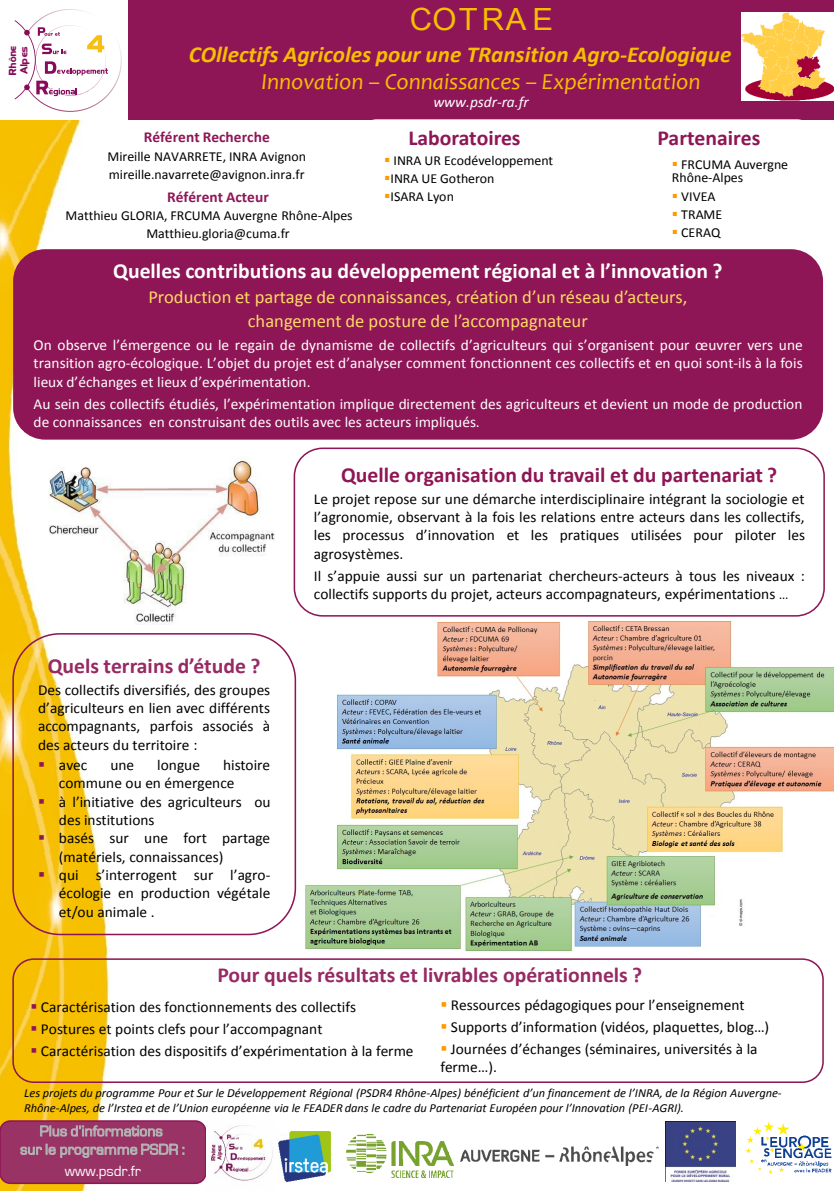
<style>
.page{position:relative;width:834px;height:1191px;background:#fff}
.page>*{position:absolute;margin:0;border:0;box-sizing:border-box;transform-origin:0 0}
.t1{font:30.59px "Arial";letter-spacing:.06em;color:#f6be02}
.t2{font:italic 700 22.89px "Calibri";color:#f6be02}
.t3{font:italic 22.89px "Candara";color:#f6be02}
.t4{font:700 21.42px "Calibri";color:#8f1656}
.t5{font:700 21.42px "Calibri";color:#972a64}
.t6{font:700 21.42px "Calibri";color:#fff}
.t7{font:18.3px/24.2px "Calibri";color:#ffd966;text-align:center}
.t8{font:15.22px "Calibri";color:#000}
.t9{font:15.19px/18.3px "Calibri";color:#000}
.t10{font:15.19px/18.3px "Calibri";color:#fff;text-align:justify}
.t11{font:700 15.19px "Calibri";color:#8f1656}
.t12{font:italic 15.19px "Calibri";letter-spacing:-.005em;color:#fff}
.t13{font:15.19px "Eurostile";color:#fff}
.t14{font:13.72px/18.1px "Calibri";color:#000}
.t15{font:italic 12.29px/14.7px "Calibri";letter-spacing:-.005em;color:#000}
.t16{font:9.24px/11.1px "Hancock Park Bold Laser";color:#880a5b}
.s1{color:#f90}
.s2{color:#8f1656}
.s3{font-family:"Eurostile"}
</style>
<div class="page">
<img style="left:305px;top:621px;width:528px;height:330px">
<img style="left:0;top:120px;width:110px;height:1071px">
<div style="left:128px;top:0;width:705px;height:119px;background:#8f1656"></div>
<img style="left:741px;top:13px;width:92px;height:88px">
<div style="left:12px;top:958px;width:811px;height:125px;border:2px solid #8f1656;border-radius:21px"></div>
<div style="left:293px;top:447px;width:531px;height:169px;border:2px solid #8f1656;border-radius:28px"></div>
<div style="left:13px;top:249px;width:809px;height:190px;background:#8f1656;border-radius:32px"></div>
<svg style="left:0;top:1120px;width:206px;height:64px;background:#9c416d"></svg>
<img style="left:49px;top:457px;width:226px;height:167px">
<img style="left:460px;top:1147px;width:198px;height:18px">
<img style="left:746px;top:1122px;width:86px;height:52px">
<div style="left:12px;top:633px;width:284px;height:302px;border:2px solid #8f1656;border-radius:47px"></div>
<img style="left:665px;top:1121px;width:70px;height:60px">
<img style="left:211px;top:1125px;width:62px;height:56px">
<img style="left:278px;top:1131px;width:53px;height:51px">
<img style="left:347px;top:1134px;width:106px;height:43px">
<svg style="left:14px;top:9px;width:108px;height:103px"></svg>
<p class="t16" style="left:8px;top:75px;width:31px;rotate:-90deg">Rhône<br>Alpes</p>
<h1 class="t1" style="left:410px;top:-1px;width:144px">COTRA E</h1>
<h2 class="t2" style="left:189px;top:40px;width:544px">COllectifs Agricoles pour une TRansition Agro-Ecologique</h2>
<h2 class="t3" style="left:261px;top:67px;width:440px">Innovation – Connaissances – Expérimentation</h2>
<p class="t12" style="left:433px;top:92px;width:97px">www.psdr-ra.fr</p>
<p class="t11" style="left:144px;top:127px;width:128px">Référent Recherche</p>
<p class="t14" style="left:107px;top:147px;width:200px">Mireille NAVARRETE, INRA Avignon mireille.navarrete@avignon.inra.fr</p>
<p class="t11" style="left:167px;top:187px;width:103px">Référent Acteur</p>
<p class="t14" style="left:146px;top:207px;width:208px;text-indent:-81px">Matthieu GLORIA, FRCUMA Auvergne Rhône-Alpes<br>Matthieu.gloria@cuma.fr</p>
<h3 class="t4" style="left:408px;top:124px;width:114px">Laboratoires</h3>
<p class="t14" style="left:384px;top:151px;width:170px"><span class="s1">▪</span> INRA UR Ecodéveloppement</p>
<p class="t14" style="left:384px;top:169px;width:112px"><span class="s1">▪</span>INRA UE Gotheron</p>
<p class="t14" style="left:384px;top:187px;width:71px"><span class="s1">▪</span>ISARA Lyon</p>
<h3 class="t4" style="left:657px;top:124px;width:104px">Partenaires</h3>
<p class="t14" style="left:671px;top:158px;width:118px;line-height:13.2px"><span class="s1">▪</span> FRCUMA Auvergne<br>Rhône-Alpes</p>
<p class="t14" style="left:671px;top:187px;width:45px"><span class="s1">▪</span> VIVEA</p>
<p class="t14" style="left:671px;top:205px;width:52px"><span class="s1">▪</span> TRAME</p>
<p class="t14" style="left:671px;top:223px;width:50px"><span class="s1">▪</span> CERAQ</p>
<h3 class="t6" style="left:113px;top:257px;width:610px">Quelles contributions au développement régional et à l’innovation ?</h3>
<p class="t7" style="left:148px;top:285px;width:540px">Production et partage de connaissances, création d’un réseau d’acteurs, changement de posture de l’accompagnateur</p>
<p class="t10" style="left:34px;top:336px;width:770px">On observe l’émergence ou le regain de dynamisme de collectifs d’agriculteurs qui s’organisent pour œuvrer vers une transition agro-écologique. L’objet du projet est d’analyser comment fonctionnent ces collectifs et en quoi sont-ils à la fois lieux d’échanges et lieux d’expérimentation.</p>
<p class="t10" style="left:34px;top:394px;width:770px">Au sein des collectifs étudiés, l’expérimentation implique directement des agriculteurs et devient un mode de production de connaissances en construisant des outils avec les acteurs impliqués.</p>
<h3 class="t5" style="left:48px;top:652px;width:214px">Quels terrains d’étude ?</h3>
<p class="t9" style="left:38px;top:680px;width:234px;text-align:justify">Des collectifs diversifiés, des groupes d’agriculteurs en lien avec différents accompagnants, parfois associés à des acteurs du territoire :</p>
<p class="t9" style="left:38px;top:756px;width:51px"><span class="s2">▪</span> avec</p>
<p class="t9" style="left:110px;top:756px;width:25px">une</p>
<p class="t9" style="left:157px;top:756px;width:44px">longue</p>
<p class="t9" style="left:59px;top:756px;width:213px;text-indent:164px">histoire commune ou en émergence</p>
<p class="t9" style="left:59px;top:792px;width:213px;text-indent:-21px"><span class="s2">▪</span> à l’initiative des agriculteurs ou des institutions</p>
<p class="t9" style="left:59px;top:829px;width:213px;text-indent:-21px"><span class="s2">▪</span> basés sur une fort partage (matériels, connaissances)</p>
<p class="t8" style="left:38px;top:865px;width:234px"><span class="s2">▪</span> qui s’interrogent sur l’agro-</p>
<p class="t9" style="left:59px;top:884px;width:213px">écologie en production végétale et/ou animale .</p>
<h3 class="t4" style="left:341px;top:461px;width:437px">Quelle organisation du travail et du partenariat ?</h3>
<p class="t9" style="left:314px;top:490px;width:492px;text-align:justify">Le projet repose sur une démarche interdisciplinaire intégrant la sociologie et l’agronomie, observant à la fois les relations entre acteurs dans les collectifs, les processus d’innovation et les pratiques utilisées pour piloter les agrosystèmes.</p>
<p class="t9" style="left:314px;top:566px;width:492px;line-height:18.5px">Il s’appuie aussi sur un partenariat chercheurs-acteurs à tous les niveaux : collectifs supports du projet, acteurs accompagnateurs, expérimentations <span class="s3">…</span></p>
<h3 class="t5" style="left:217px;top:961px;width:426px">Pour quels résultats et livrables opérationnels ?</h3>
<p class="t9" style="left:30px;top:997px;width:327px"><span class="s2">▪</span> Caractérisation des fonctionnements des collectifs</p>
<p class="t8" style="left:30px;top:1019px;width:294px"><span class="s2">▪</span> Postures et points clefs pour l’accompagnant</p>
<p class="t9" style="left:30px;top:1041px;width:384px"><span class="s2">▪</span> Caractérisation des dispositifs d’expérimentation à la ferme</p>
<p class="t9" style="left:440px;top:995px;width:306px"><span class="s1">▪</span> Ressources pédagogiques pour l’enseignement</p>
<p class="t8" style="left:440px;top:1016px;width:330px"><span class="s1">▪</span> Supports d’information (vidéos, plaquettes, blog…)</p>
<p class="t9" style="left:440px;top:1039px;width:318px"><span class="s1">▪</span> Journées d’échanges (séminaires, universités à la ferme…).</p>
<p class="t15" style="left:24px;top:1085px;width:758px">Les projets du programme Pour et Sur le Développement Régional (PSDR4 Rhône-Alpes) bénéficient d’un financement de l’INRA, de la Région Auvergne-<br>Rhône-Alpes, de l’Irstea et de l’Union européenne via le FEADER dans le cadre du Partenariat Européen pour l’Innovation (PEI-AGRI).</p>
<p class="t13" style="left:65px;top:1163px;width:78px">www.psdr.fr</p>
</div>
